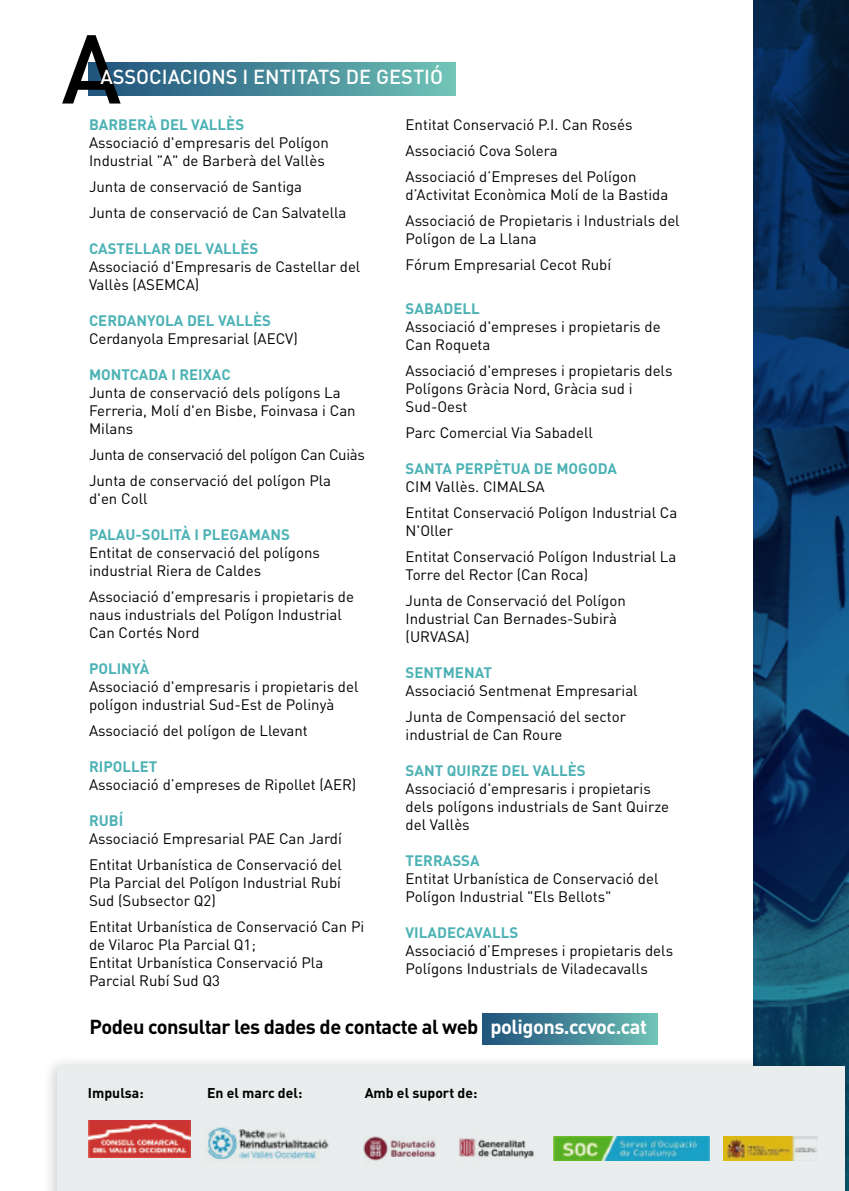
<style>
.page{position:relative;width:849px;height:1191px;background:#fff}
.page>*{position:absolute;margin:0;border:0;box-sizing:border-box;transform-origin:0 0}
.t1{font:500 96px "DIN";color:#000}
.t2{font:700 20px "DIN";letter-spacing:-.025em;color:#000}
.t3{font:500 20px "DIN";color:#fff}
.t4{font:15px/18px "DIN";color:#000}
.t5{font:700 15px "DIN";color:#4db2b5}
.t6{font:15px/26px "DIN";letter-spacing:-.02em;color:#000}
.t7{font:700 14px "DIN";color:#000}
.s1{color:#fff}
</style>
<div class="page">
<svg style="left:753px;top:0;width:95px;height:1049px;background:#0a355f"></svg>
<div style="left:482px;top:1013px;width:175px;height:31px;background:linear-gradient(to right,#1e507b,#6ec1b6)"></div>
<img style="left:50px;top:1049px;width:798px;height:142px">
<div style="left:58px;top:1066px;width:786px;height:125px;background:#eaeded"></div>
<div style="left:89px;top:62px;width:366px;height:33px;background:linear-gradient(to right,#1e507b,#6ec1b6)"></div>
<img style="left:89px;top:1120px;width:101px;height:38px">
<img style="left:205px;top:1127px;width:124px;height:36px">
<img style="left:363px;top:1136px;width:73px;height:25px">
<img style="left:459px;top:1138px;width:75px;height:21px">
<img style="left:553px;top:1136px;width:156px;height:24px">
<img style="left:723px;top:1136px;width:93px;height:24px">
<h1 class="t1" style="left:61px;top:8px;width:61px">A</h1>
<h2 class="t3" style="left:100px;top:64px;width:344px">ASSOCIACIONS I ENTITATS DE GESTIÓ</h2>
<p class="t5" style="left:89px;top:114px;width:157px">BARBERÀ DEL VALLÈS</p>
<p class="t4" style="left:89px;top:133px;width:241px">Associació d'empresaris del Polígon<br>Industrial "A" de Barberà del Vallès</p>
<p class="t4" style="left:89px;top:173px;width:259px;line-height:26px">Junta de conservació de Santiga<br>Junta de conservació de Can Salvatella</p>
<p class="t5" style="left:89px;top:238px;width:171px">CASTELLAR DEL VALLÈS</p>
<p class="t4" style="left:89px;top:257px;width:273px">Associació d'Empresaris de Castellar del<br>Vallès (ASEMCA)</p>
<p class="t5" style="left:89px;top:310px;width:183px">CERDANYOLA DEL VALLÈS</p>
<p class="t4" style="left:89px;top:329px;width:210px">Cerdanyola Empresarial (AECV)</p>
<p class="t5" style="left:89px;top:364px;width:143px">MONTCADA I REIXAC</p>
<p class="t4" style="left:89px;top:383px;width:268px">Junta de conservació dels polígons La<br>Ferreria, Molí d'en Bisbe, Foinvasa i Can<br>Milans</p>
<p class="t6" style="left:89px;top:441px;width:277px">Junta de conservació del polígon Can Cuiàs<br>Junta de conservació del polígon Pla</p>
<p class="t4" style="left:89px;top:489px;width:60px">d'en Coll</p>
<p class="t5" style="left:89px;top:524px;width:202px">PALAU-SOLITÀ I PLEGAMANS</p>
<p class="t4" style="left:89px;top:543px;width:232px">Entitat de conservació del polígons industrial Riera de Caldes</p>
<p class="t4" style="left:89px;top:587px;width:266px">Associació d'empresaris i propietaris de naus industrials del Polígon Industrial<br>Can Cortés Nord</p>
<p class="t5" style="left:89px;top:658px;width:62px">POLINYÀ</p>
<p class="t4" style="left:89px;top:677px;width:271px">Associació d'empresaris i propietaris del polígon industrial Sud-Est de Polinyà</p>
<p class="t4" style="left:89px;top:721px;width:220px">Associació del polígon de Llevant</p>
<p class="t5" style="left:89px;top:756px;width:70px">RIPOLLET</p>
<p class="t4" style="left:89px;top:775px;width:269px">Associació d’empreses de Ripollet (AER)</p>
<p class="t5" style="left:89px;top:810px;width:36px">RUBÍ</p>
<p class="t4" style="left:89px;top:825px;width:254px;line-height:26px">Associació Empresarial PAE Can Jardí<br>Entitat Urbanística de Conservació del</p>
<p class="t4" style="left:89px;top:873px;width:253px">Pla Parcial del Polígon Industrial Rubí<br>Sud (Subsector Q2)</p>
<p class="t4" style="left:89px;top:917px;width:277px">Entitat Urbanística de Conservació Can Pi de Vilaroc Pla Parcial Q1;<br>Entitat Urbanística Conservació Pla<br>Parcial Rubí Sud Q3</p>
<p class="t4" style="left:405px;top:111px;width:232px;line-height:26px">Entitat Conservació P.I. Can Rosés<br>Associació Cova Solera<br>Associació d’Empreses del Polígon</p>
<p class="t4" style="left:405px;top:181px;width:275px;line-height:26px">d’Activitat Econòmica Molí de la Bastida<br>Associació de Propietaris i Industrials del</p>
<p class="t4" style="left:405px;top:225px;width:207px;line-height:26px">Polígon de La Llana<br>Fórum Empresarial Cecot Rubí</p>
<p class="t5" style="left:405px;top:298px;width:76px">SABADELL</p>
<p class="t4" style="left:405px;top:317px;width:256px">Associació d'empreses i propietaris de<br>Can Roqueta</p>
<p class="t4" style="left:405px;top:361px;width:268px">Associació d'empreses i propietaris dels<br>Polígons Gràcia Nord, Gràcia sud i<br>Sud-Oest</p>
<p class="t4" style="left:405px;top:423px;width:189px">Parc Comercial Via Sabadell</p>
<p class="t5" style="left:405px;top:458px;width:213px">SANTA PERPÈTUA DE MOGODA</p>
<p class="t4" style="left:405px;top:473px;width:273px;line-height:26px">CIM Vallès. CIMALSA<br>Entitat Conservació Polígon Industrial Ca</p>
<p class="t4" style="left:405px;top:517px;width:272px;line-height:26px">N'Oller<br>Entitat Conservació Polígon Industrial La</p>
<p class="t4" style="left:405px;top:561px;width:221px;line-height:26px">Torre del Rector (Can Roca)<br>Junta de Conservació del Polígon</p>
<p class="t4" style="left:405px;top:609px;width:213px">Industrial Can Bernades-Subirà (URVASA)</p>
<p class="t5" style="left:405px;top:662px;width:88px">SENTMENAT</p>
<p class="t4" style="left:405px;top:677px;width:233px;line-height:26px">Associació Sentmenat Empresarial<br>Junta de Compensació del sector</p>
<p class="t4" style="left:405px;top:725px;width:158px">industrial de Can Roure</p>
<p class="t5" style="left:405px;top:760px;width:181px">SANT QUIRZE DEL VALLÈS</p>
<p class="t4" style="left:405px;top:779px;width:265px">Associació d'empresaris i propietaris dels polígons industrials de Sant Quirze del Vallès</p>
<p class="t5" style="left:405px;top:850px;width:76px">TERRASSA</p>
<p class="t4" style="left:405px;top:869px;width:254px">Entitat Urbanística de Conservació del<br>Polígon Industrial "Els Bellots"</p>
<p class="t5" style="left:405px;top:922px;width:114px">VILADECAVALLS</p>
<p class="t4" style="left:405px;top:941px;width:269px">Associació d’Empreses i propietaris dels<br>Polígons Industrials de Viladecavalls</p>
<h2 class="t2" style="left:90px;top:1014px;width:559px">Podeu consultar les dades de contacte al web <span class="s1">poligons.ccvoc.cat</span></h2>
<p class="t7" style="left:88px;top:1084px;width:57px">Impulsa:</p>
<p class="t7" style="left:207px;top:1084px;width:97px">En el marc del:</p>
<p class="t7" style="left:364px;top:1084px;width:114px">Amb el suport de:</p>
</div>
